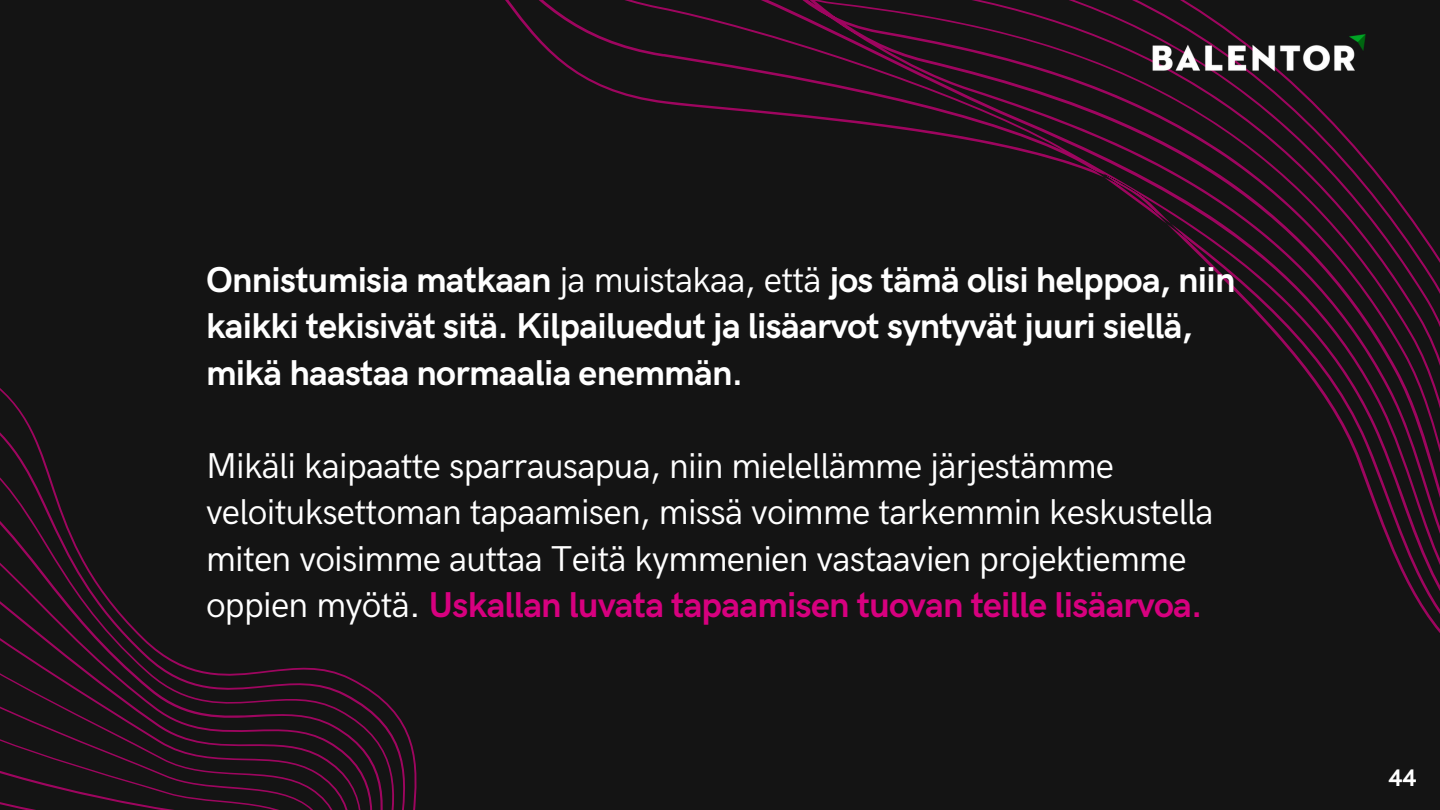
<style>
.page{position:relative;width:1440px;height:810px;background:#141414}
.page>*{position:absolute;margin:0;border:0;box-sizing:border-box;transform-origin:0 0}
.t1{font:36px/46.5px "HK Grotesk";letter-spacing:-.02em;color:#fff}
.t2{font:700 36px/46.5px "HK Grotesk";letter-spacing:-.02em;color:#fff}
.t3{font:700 24px "HK Grotesk";color:#fff}
.s1{font-weight:400}
.s2{font-weight:700;color:#d7007f}
</style>
<div class="page">
<img style="left:1126px;top:18px;width:267px;height:81px">
<p class="t2" style="left:206px;top:258px;width:1031px">Onnistumisia matkaan <span class="s1">ja muistakaa, että</span> jos tämä olisi helppoa, niin kaikki tekisivät sitä. Kilpailuedut ja lisäarvot syntyvät juuri siellä, mikä haastaa normaalia enemmän.</p>
<p class="t1" style="left:206px;top:444px;width:1009px">Mikäli kaipaatte sparrausapua, niin mielellämme järjestämme veloituksettoman tapaamisen, missä voimme tarkemmin keskustella miten voisimme auttaa Teitä kymmenien vastaavien projektiemme oppien myötä. <span class="s2">Uskallan luvata tapaamisen tuovan teille lisäarvoa.</span></p>
<p class="t3" style="left:1389px;top:764px;width:29px">44</p>
</div>
